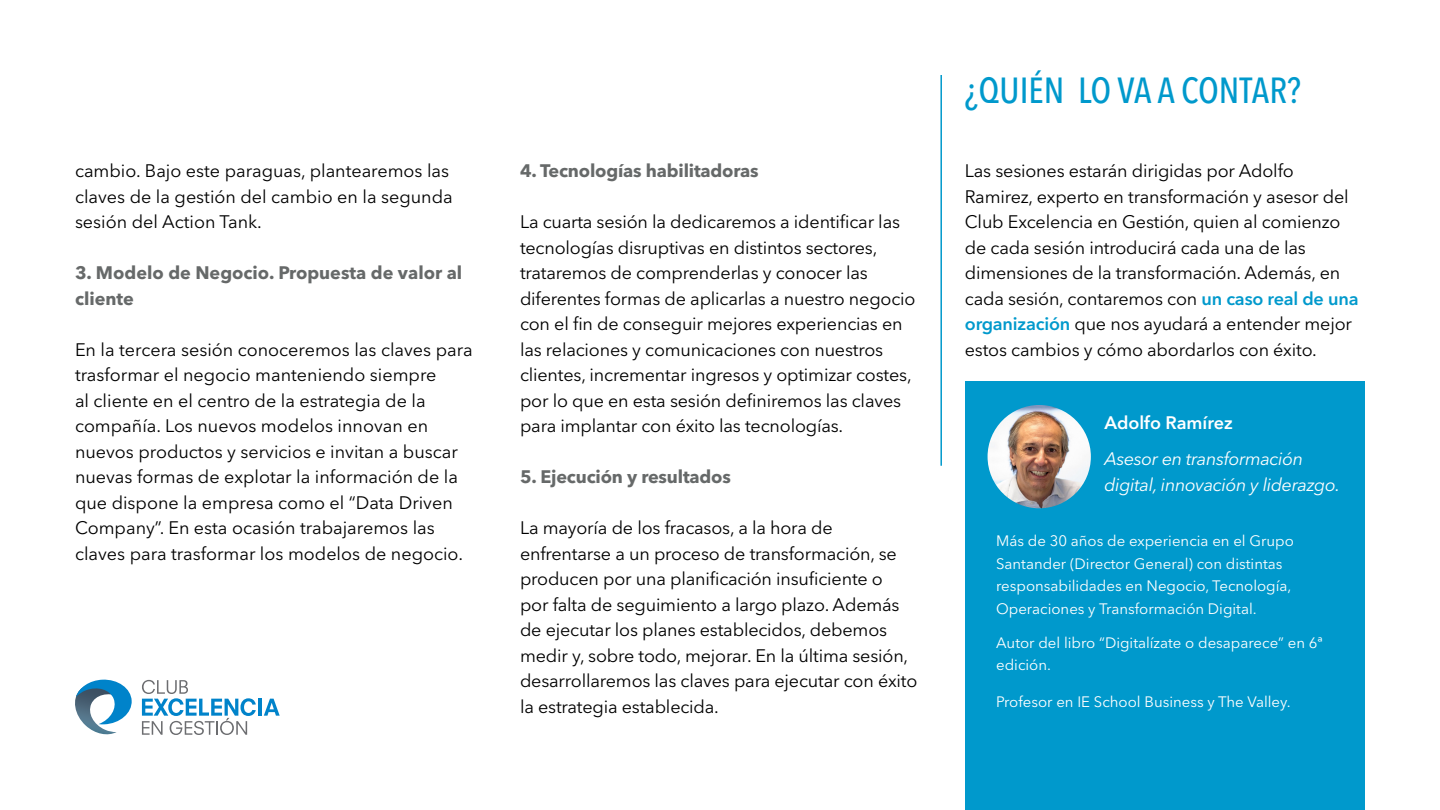
<style>
.page{position:relative;width:1440px;height:810px;background:#fff}
.page>*{position:absolute;margin:0;border:0;box-sizing:border-box;transform-origin:0 0}
.t1{font:500 condensed 36px "Avenir Next LT Pro";color:#09c}
.t2{font:18px/25.5px "Avenir Next LT Pro";letter-spacing:-.01em;color:#000}
.t3{font:700 18px/25.5px "Avenir Next LT Pro";letter-spacing:-.01em;color:#666969}
.t4{font:italic 18px/25.5px "Avenir Next LT Pro";letter-spacing:-.02em;color:#fff}
.t5{font:600 18px "Avenir Next LT Pro";color:#fff}
.t6{font:15px/22.5px "Avenir Next LT Pro";color:#fff}
.s1{font-weight:600;color:#09c}
</style>
<div class="page">
<svg style="left:75px;top:680px;width:57px;height:55px"></svg>
<svg style="left:142px;top:680px;width:114px;height:55px"></svg>
<hr style="left:259px;top:699px;width:3px;height:17px;background:#0083ca">
<svg style="left:264px;top:699px;width:16px;height:17px"></svg>
<div style="left:965px;top:382px;width:400px;height:428px;background:#09c"></div>
<img style="left:988px;top:405px;width:103px;height:103px;border-radius:52px">
<hr style="left:940px;top:75px;width:2px;height:391px;background:#09c">
<p class="t2" style="left:75px;top:158px;width:379px">cambio. Bajo este paraguas, plantearemos las claves de la gestión del cambio en la segunda sesión del Action Tank.</p>
<p class="t3" style="left:75px;top:260px;width:389px">3. Modelo de Negocio. Propuesta de valor al cliente</p>
<p class="t2" style="left:75px;top:336px;width:399px">En la tercera sesión conoceremos las claves para trasformar el negocio manteniendo siempre<br>al cliente en el centro de la estrategia de la compañía. Los nuevos modelos innovan en nuevos productos y servicios e invitan a buscar nuevas formas de explotar la información de la que dispone la empresa como el “Data Driven Company”. En esta ocasión trabajaremos las claves para trasformar los modelos de negocio.</p>
<p class="t3" style="left:520px;top:158px;width:240px">4. Tecnologías habilitadoras</p>
<p class="t2" style="left:520px;top:209px;width:397px">La cuarta sesión la dedicaremos a identificar las tecnologías disruptivas en distintos sectores, trataremos de comprenderlas y conocer las diferentes formas de aplicarlas a nuestro negocio con el fin de conseguir mejores experiencias en las relaciones y comunicaciones con nuestros clientes, incrementar ingresos y optimizar costes, por lo que en esta sesión definiremos las claves para implantar con éxito las tecnologías.</p>
<p class="t3" style="left:520px;top:464px;width:212px">5. Ejecución y resultados</p>
<p class="t2" style="left:520px;top:515px;width:399px">La mayoría de los fracasos, a la hora de enfrentarse a un proceso de transformación, se producen por una planificación insuficiente o<br>por falta de seguimiento a largo plazo. Además de ejecutar los planes establecidos, debemos medir y, sobre todo, mejorar. En la última sesión, desarrollaremos las claves para ejecutar con éxito la estrategia establecida.</p>
<h1 class="t1" style="left:965px;top:69px;width:337px">¿QUIÉN LO VA A CONTAR?</h1>
<p class="t2" style="left:965px;top:158px;width:395px">Las sesiones estarán dirigidas por Adolfo Ramirez, experto en transformación y asesor del Club Excelencia en Gestión, quien al comienzo de cada sesión introducirá cada una de las dimensiones de la transformación. Además, en cada sesión, contaremos con <span class="s1">un caso real de una organización</span> que nos ayudará a entender mejor estos cambios y cómo abordarlos con éxito.</p>
<p class="t5" style="left:1104px;top:412px;width:130px">Adolfo Ramírez</p>
<p class="t4" style="left:1104px;top:446px;width:237px">Asesor en transformación digital, innovación y liderazgo.</p>
<p class="t6" style="left:996px;top:530px;width:299px">Más de 30 años de experiencia en el Grupo Santander (Director General) con distintas responsabilidades en Negocio, Tecnología, Operaciones y Transformación Digital.</p>
<p class="t6" style="left:996px;top:631px;width:328px">Autor del libro “Digitalízate o desaparece” en 6ª edición.</p>
<p class="t6" style="left:996px;top:690px;width:296px">Profesor en IE School Business y The Valley.</p>
</div>
